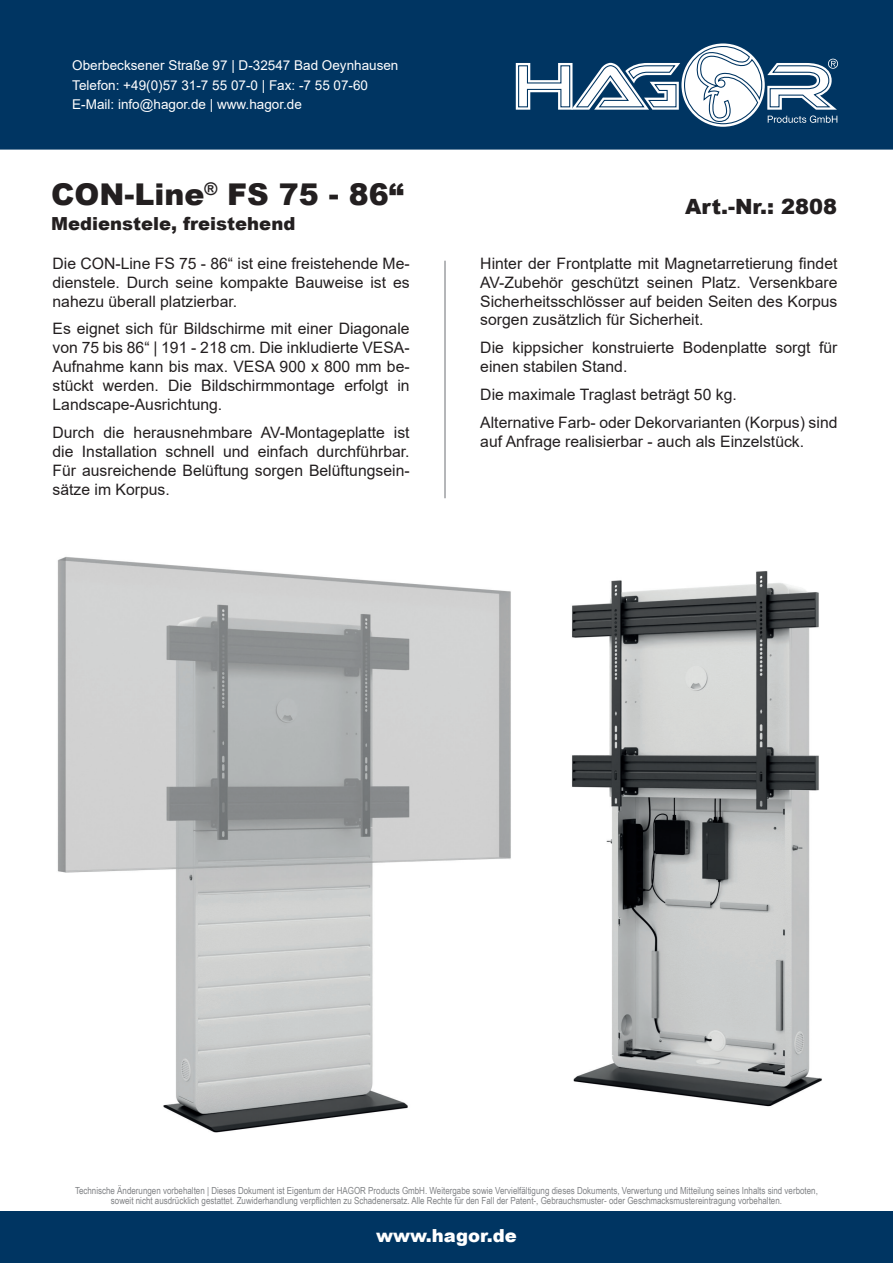
<style>
.page{position:relative;width:893px;height:1263px;background:#fff}
.page>*{position:absolute;margin:0;border:0;box-sizing:border-box;transform-origin:0 0}
.t1{font:900 30px "Arial";color:#231f20}
.t2{font:900 21px "Arial";color:#231f20}
.t3{font:900 18px "Arial";color:#231f20}
.t4{font:900 18px "Arial";color:#fff}
.t5{font:15.75px/18.9px "Arial";color:#231f20;text-align:justify}
.t6{font:13.5px/19.5px "Arial";color:#fff}
.t7{font:9.75px/10.5px "Arial Narrow";color:#808285;text-align:center}
</style>
<div class="page">
<div style="left:0;top:1212px;width:893px;height:51px;background:#003562"></div>
<div style="left:0;top:0;width:893px;height:150px;background:#003562"></div>
<hr style="left:444px;top:261px;width:2px;height:237px;background:#9d9fa2">
<svg style="left:483px;top:39px;width:376px;height:92px"></svg>
<img style="left:572px;top:571px;width:250px;height:536px">
<img style="left:57px;top:556px;width:454px;height:577px">
<p class="t6" style="left:72px;top:56px;width:328px">Oberbecksener Straße 97 | D-32547 Bad Oeynhausen<br>Telefon: +49(0)57 31-7 55 07-0 | Fax: -7 55 07-60<br>E-Mail: info@hagor.de | www.hagor.de</p>
<h1 class="t1" style="left:51px;top:172px;width:354px">CON-Line<sup>®</sup> FS 75 - 86“</h1>
<p class="t3" style="left:51px;top:211px;width:246px">Medienstele, freistehend</p>
<p class="t5" style="left:53px;top:254px;width:359px">Die CON-Line FS 75 - 86“ ist eine freistehende Me&shy;dienstele. Durch seine kompakte Bauweise ist es nahezu überall platzierbar.</p>
<p class="t5" style="left:53px;top:319px;width:359px">Es eignet sich für Bildschirme mit einer Diagonale von 75 bis 86“ | 191 - 218 cm. Die inkludierte VESA-Aufnahme kann bis max. VESA 900 x 800 mm be&shy;stückt werden. Die Bildschirmmontage erfolgt in Landscape-Ausrichtung.</p>
<p class="t5" style="left:53px;top:423px;width:359px">Durch die herausnehmbare AV-Montageplatte ist die Installation schnell und einfach durchführbar.<br>Für ausreichende Belüftung sorgen Belüftungsein&shy;sätze im Korpus.</p>
<h2 class="t2" style="left:685px;top:191px;width:154px">Art.-Nr.: 2808</h2>
<p class="t5" style="left:480px;top:254px;width:359px">Hinter der Frontplatte mit Magnetarretierung findet AV-Zubehör geschützt seinen Platz. Versenkbare Sicherheitsschlösser auf beiden Seiten des Korpus sorgen zusätzlich für Sicherheit.</p>
<p class="t5" style="left:480px;top:338px;width:359px">Die kippsicher konstruierte Bodenplatte sorgt für einen stabilen Stand.</p>
<p class="t5" style="left:480px;top:381px;width:359px;line-height:27.9px">Die maximale Traglast beträgt 50 kg.<br>Alternative Farb- oder Dekorvarianten (Korpus) sind</p>
<p class="t5" style="left:480px;top:432px;width:325px">auf Anfrage realisierbar - auch als Einzelstück.</p>
<p class="t7" style="left:75px;top:1184px;width:744px">Technische Änderungen vorbehalten | Dieses Dokument ist Eigentum der HAGOR Products GmbH. Weitergabe sowie Vervielfältigung dieses Dokuments, Verwertung und Mitteilung seines Inhalts sind verboten, soweit nicht ausdrücklich gestattet. Zuwiderhandlung verpflichten zu Schadenersatz. Alle Rechte für den Fall der Patent-, Gebrauchsmuster- oder Geschmacksmustereintragung vorbehalten.</p>
<p class="t4" style="left:376px;top:1222px;width:142px">www.hagor.de</p>
</div>
